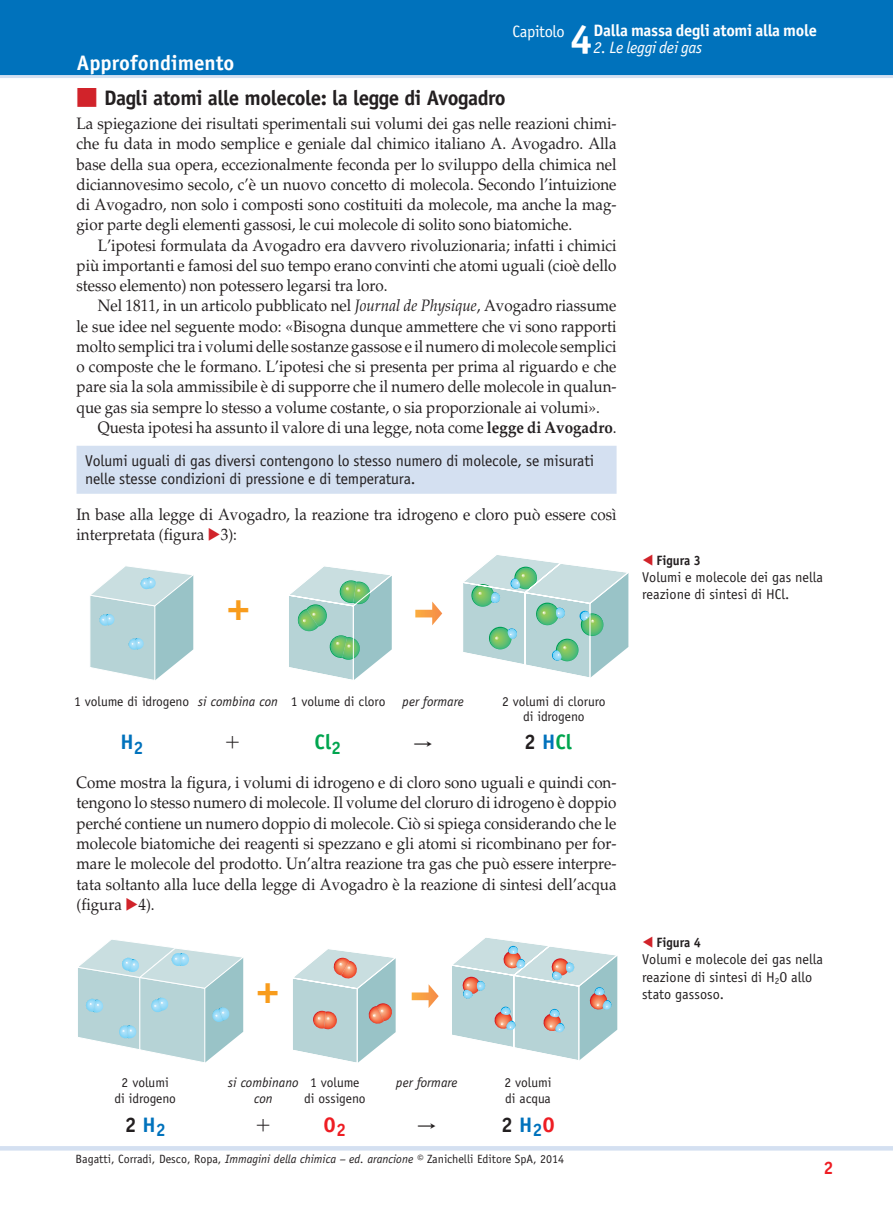
<style>
.page{position:relative;width:893px;height:1212px;background:#fff}
.page>*{position:absolute;margin:0;border:0;box-sizing:border-box;transform-origin:0 0}
.t1{font:700 40.65px "Officina Sans Std";color:#fff}
.t2{font:700 33.9px "Formata";color:#f89c1c}
.t3{font:24px "Lucida Sans Unicode";color:#231f20}
.t4{font:700 21px "Officina Sans Std";letter-spacing:-.025em;color:#231f20}
.t5{font:700 21px "Officina Sans Std";color:#fff}
.t6{font:700 21px "Officina Sans Std";color:#00a54f}
.t7{font:700 21px "Officina Sans Std";color:#0072bc}
.t8{font:700 21px "Officina Sans Std";color:#ee1d23}
.t9{font:700 18px "Officina Sans Std";color:#ee1d23}
.t10{font:16.5px/20.2px "Palatino LT Std";color:#231f20;text-align:justify;scale:.92 1}
.t11{font:700 16.5px "Officina Sans Std";letter-spacing:-.015em;color:#fff}
.t12{font:italic 16.5px "Officina Sans Std";letter-spacing:-.015em;color:#fff}
.t13{font:16.5px "Officina Sans Std";letter-spacing:-.02em;color:#fff}
.t14{font:15.75px/18px "Officina Sans Std";letter-spacing:-.01em;color:#231f20}
.t15{font:14.25px/17.2px "Officina Sans Std";color:#231f20}
.t16{font:13.5px/15px "Officina Sans Std";color:#231f20;text-align:center}
.t17{font:italic 13.5px/15px "Officina Sans Std";color:#231f20;text-align:center}
.t18{font:700 13.5px "Officina Sans Std";color:#231f20;scale:.95 1}
.t19{font:12px "Officina Sans Std";color:#231f20}
.s1{font-style:italic}
.s2{font-weight:700}
.s3{font-size:15.75px}
.s4{color:#d1232a}
.s5{color:#231f20}
.s6{color:#0072bc}
.s7{color:#ee1d23}
</style>
<div class="page">
<div style="left:0;top:0;width:893px;height:76px;background:#0072bc"></div>
<hr style="left:0;top:75px;width:893px;height:3px;background:#d4e0f1">
<hr style="left:0;top:1146px;width:893px;height:4px;background:#d4e0f1">
<div style="left:77px;top:446px;width:540px;height:48px;background:#d4e0f1"></div>
<svg style="left:415px;top:601px;width:27px;height:24px"></svg>
<svg style="left:90px;top:566px;width:104px;height:114px"></svg>
<svg style="left:289px;top:566px;width:103px;height:114px"></svg>
<svg style="left:463px;top:555px;width:166px;height:123px"></svg>
<svg style="left:78px;top:940px;width:166px;height:123px"></svg>
<svg style="left:293px;top:938px;width:325px;height:125px"></svg>
<p class="t5" style="left:77px;top:50px;width:159px">Approfondimento</p>
<h1 class="t1" style="left:570px;top:14px;width:24px">4</h1>
<p class="t11" style="left:594px;top:20px;width:225px">Dalla massa degli atomi alla mole</p>
<p class="t13" style="left:512px;top:22px;width:54px">Capitolo</p>
<p class="t12" style="left:594px;top:38px;width:110px">2. Le leggi dei gas</p>
<p class="t4" style="left:104px;top:84px;width:403px">Dagli atomi alle molecole: la legge di Avogadro</p>
<p class="t10" style="left:77px;top:114px;width:589px">La spiegazione dei risultati sperimentali sui volumi dei gas nelle reazioni chimi&shy;che fu data in modo semplice e geniale dal chimico italiano A. Avogadro. Alla base della sua opera, eccezionalmente feconda per lo sviluppo della chimica nel diciannovesimo secolo, c’è un nuovo concetto di molecola. Secondo l’intuizione di Avogadro, non solo i composti sono costituiti da molecole, ma anche la mag&shy;gior parte degli elementi gassosi, le cui molecole di solito sono biatomiche.</p>
<p class="t10" style="left:77px;top:235px;width:588px;text-indent:21px">L’ipotesi formulata da Avogadro era davvero rivoluzionaria; infatti i chimici più importanti e famosi del suo tempo erano convinti che atomi uguali (cioè dello stesso elemento) non potessero legarsi tra loro.</p>
<p class="t10" style="left:77px;top:296px;width:589px;text-indent:21px">Nel 1811, in un articolo pubblicato nel <span class="s1">Journal de Physique</span>, Avogadro riassume le sue idee nel seguente modo: «Bisogna dunque ammettere che vi sono rapporti molto semplici tra i volumi delle sostanze gassose e il numero di molecole semplici o composte che le formano. L’ipotesi che si presenta per prima al riguardo e che pare sia la sola ammissibile è di supporre che il numero delle molecole in qualun&shy;que gas sia sempre lo stesso a volume costante, o sia proporzionale ai volumi».</p>
<p class="t10" style="left:98px;top:417px;width:565px">Questa ipotesi ha assunto il valore di una legge, nota come <span class="s2">legge di Avogadro</span>.</p>
<p class="t14" style="left:85px;top:452px;width:511px">Volumi uguali di gas diversi contengono lo stesso numero di molecole, se misurati nelle stesse condizioni di pressione e di temperatura.</p>
<p class="t10" style="left:77px;top:504px;width:588px">In base alla legge di Avogadro, la reazione tra idrogeno e cloro può essere così interpretata <span class="s3">(</span>figura <span class="s4">▶</span>3<span class="s3">)</span>:</p>
<h2 class="t2" style="left:227px;top:587px;width:24px">+</h2>
<p class="t18" style="left:642px;top:551px;width:63px"><span class="s4">◀</span> Figura 3</p>
<p class="t15" style="left:642px;top:568px;width:182px">Volumi e molecole dei gas nella reazione di sintesi di HCl.</p>
<p class="t16" style="left:74px;top:694px;width:313px">1 volume di idrogeno <span class="s1">si combina con</span> 1 volume di cloro</p>
<p class="t17" style="left:402px;top:694px;width:63px">per formare</p>
<p class="t16" style="left:502px;top:694px;width:105px">2 volumi di cloruro di idrogeno</p>
<p class="t7" style="left:120px;top:729px;width:25px">H<sub>2</sub></p>
<p class="t6" style="left:315px;top:729px;width:28px">Cl<sub>2</sub></p>
<h3 class="t3" style="left:412px;top:723px;width:24px">→</h3>
<p class="t6" style="left:524px;top:729px;width:49px"><span class="s5">2</span> <span class="s6">H</span>Cl</p>
<p class="t10" style="left:77px;top:773px;width:588px">Come mostra la figura, i volumi di idrogeno e di cloro sono uguali e quindi con&shy;tengono lo stesso numero di molecole. Il volume del cloruro di idrogeno è doppio perché contiene un numero doppio di molecole. Ciò si spiega considerando che le molecole biatomiche dei reagenti si spezzano e gli atomi si ricombinano per for&shy;mare le molecole del prodotto. Un’altra reazione tra gas che può essere interpre&shy;tata soltanto alla luce della legge di Avogadro è la reazione di sintesi dell’acqua <span class="s3">(</span>figura <span class="s4">▶</span>4<span class="s3">)</span>.</p>
<h2 class="t2" style="left:257px;top:970px;width:24px">+</h2>
<p class="t18" style="left:642px;top:934px;width:63px"><span class="s4">◀</span> Figura 4</p>
<p class="t15" style="left:642px;top:951px;width:182px">Volumi e molecole dei gas nella reazione di sintesi di H<sub>2</sub>O allo stato gassoso.</p>
<p class="t16" style="left:114px;top:1075px;width:63px">2 volumi<br>di idrogeno</p>
<p class="t17" style="left:228px;top:1075px;width:72px">si combinano con</p>
<p class="t16" style="left:304px;top:1075px;width:63px">1 volume di ossigeno</p>
<p class="t17" style="left:396px;top:1075px;width:63px">per formare</p>
<p class="t16" style="left:504px;top:1075px;width:49px;text-align:left">2 volumi di acqua</p>
<p class="t4" style="left:125px;top:1111px;width:43px">2 <span class="s6">H</span><sub>2</sub></p>
<p class="t8" style="left:324px;top:1111px;width:24px">O<sub>2</sub></p>
<h3 class="t3" style="left:415px;top:1106px;width:24px">→</h3>
<p class="t4" style="left:501px;top:1111px;width:55px">2 <span class="s6">H</span><sub>2</sub><span class="s7">O</span></p>
<p class="t19" style="left:75px;top:1152px;width:490px">Bagatti, Corradi, Desco, Ropa, <span class="s1">Immagini della chimica – ed. arancione ©</span> Zanichelli Editore SpA, 2014</p>
<p class="t9" style="left:823px;top:1156px;width:12px">2</p>
</div>
